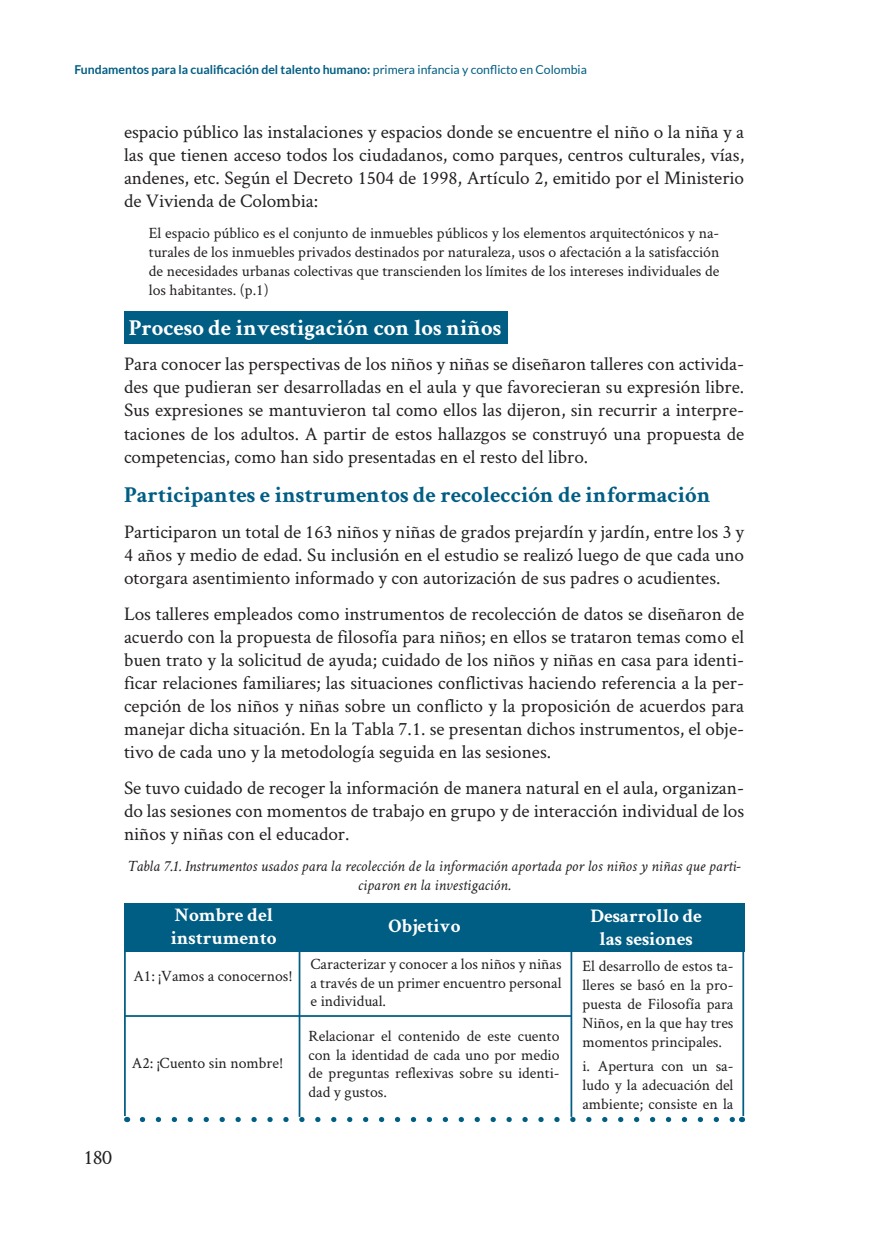
<style>
.page{position:relative;width:893px;height:1241px;background:#fff}
.page>*{position:absolute;margin:0;border:0;box-sizing:border-box;transform-origin:0 0}
.t1{font:700 22.75px "Crimson Text";color:#005d83}
.t2{font:700 22.75px "Crimson Text";color:#fff}
.t3{font:21px "Crimson Text";color:#231f20}
.t4{font:19.25px/23.1px "Crimson Text";color:#231f20;text-align:justify}
.t5{font:700 19.25px/23.1px "Crimson Text";color:#fff}
.t6{font:15.75px/18.9px "Crimson Text";color:#231f20;text-align:justify}
.t7{font:italic 15.75px/18.9px "Crimson Text";color:#231f20;text-align:center}
.t8{font:700 12.25px "Lato";color:#005d83}
.s1{font-weight:400}
</style>
<div class="page">
<div style="left:124px;top:311px;width:383px;height:33px;background:#005d83"></div>
<div style="left:124px;top:903px;width:620px;height:48px;background:#005d83"></div>
<hr style="left:742px;top:945px;width:2px;height:170px;background:#005d83">
<hr style="left:570px;top:946px;width:2px;height:170px;background:#005d83">
<hr style="left:299px;top:946px;width:1px;height:170px;background:#005d83">
<hr style="left:124px;top:946px;width:2px;height:169px;background:#005d83">
<hr style="left:124px;top:1014px;width:447px;height:2px;background:#005d83">
<svg style="left:142px;top:1116px;width:592px;height:5px"></svg>
<p class="t8" style="left:74px;top:63px;width:514px">Fundamentos para la cualificación del talento humano: <span class="s1">primera infancia y conflicto en Colombia</span></p>
<p class="t4" style="left:124px;top:119px;width:622px">espacio público las instalaciones y espacios donde se encuentre el niño o la niña y a las que tienen acceso todos los ciudadanos, como parques, centros culturales, vías, andenes, etc. Según el Decreto 1504 de 1998, Artículo 2, emitido por el Ministerio de Vivienda de Colombia:</p>
<p class="t6" style="left:149px;top:223px;width:572px">El espacio público es el conjunto de inmuebles públicos y los elementos arquitectónicos y na&shy;turales de los inmuebles privados destinados por naturaleza, usos o afectación a la satisfacción de necesidades urbanas colectivas que transcienden los límites de los intereses individuales de los habitantes. (p.1)</p>
<p class="t2" style="left:129px;top:313px;width:374px">Proceso de investigación con los niños</p>
<p class="t4" style="left:124px;top:352px;width:622px">Para conocer las perspectivas de los niños y niñas se diseñaron talleres con activida&shy;des que pudieran ser desarrolladas en el aula y que favorecieran su expresión libre.<br>Sus expresiones se mantuvieron tal como ellos las dijeron, sin recurrir a interpre&shy;taciones de los adultos. A partir de estos hallazgos se construyó una propuesta de competencias, como han sido presentadas en el resto del libro.</p>
<p class="t1" style="left:124px;top:481px;width:588px">Participantes e instrumentos de recolección de información</p>
<p class="t4" style="left:124px;top:519px;width:622px">Participaron un total de 163 niños y niñas de grados prejardín y jardín, entre los 3 y 4 años y medio de edad. Su inclusión en el estudio se realizó luego de que cada uno otorgara asentimiento informado y con autorización de sus padres o acudientes.</p>
<p class="t4" style="left:124px;top:601px;width:622px">Los talleres empleados como instrumentos de recolección de datos se diseñaron de acuerdo con la propuesta de filosofía para niños; en ellos se trataron temas como el buen trato y la solicitud de ayuda; cuidado de los niños y niñas en casa para identi&shy;ficar relaciones familiares; las situaciones conflictivas haciendo referencia a la per&shy;cepción de los niños y niñas sobre un conflicto y la proposición de acuerdos para manejar dicha situación. En la Tabla 7.1. se presentan dichos instrumentos, el obje&shy;tivo de cada uno y la metodología seguida en las sesiones.</p>
<p class="t4" style="left:124px;top:775px;width:622px">Se tuvo cuidado de recoger la información de manera natural en el aula, organizan&shy;do las sesiones con momentos de trabajo en grupo y de interacción individual de los niños y niñas con el educador.</p>
<p class="t7" style="left:127px;top:857px;width:615px">Tabla 7.1. Instrumentos usados para la recolección de la información aportada por los niños y niñas que parti&shy;ciparon en la investigación.</p>
<p class="t5" style="left:171px;top:902px;width:107px">Nombre del instrumento</p>
<p class="t5" style="left:388px;top:914px;width:74px">Objetivo</p>
<p class="t5" style="left:590px;top:903px;width:113px;text-align:center">Desarrollo de las sesiones</p>
<p class="t6" style="left:582px;top:956px;width:153px">El desarrollo de estos ta&shy;lleres se basó en la pro&shy;puesta de Filosofía para Niños, en la que hay tres momentos principales.</p>
<p class="t6" style="left:582px;top:1055px;width:153px">i. Apertura con un sa&shy;ludo y la adecuación del ambiente; consiste en la</p>
<p class="t6" style="left:311px;top:953px;width:253px">Caracterizar y conocer a los niños y niñas a través de un primer encuentro personal e individual.</p>
<p class="t6" style="left:133px;top:965px;width:161px">A1: ¡Vamos a conocernos!</p>
<p class="t6" style="left:309px;top:1025px;width:253px">Relacionar el contenido de este cuento con la identidad de cada uno por medio de preguntas reflexivas sobre su identi&shy;dad y gustos.</p>
<p class="t6" style="left:132px;top:1053px;width:153px">A2: ¡Cuento sin nombre!</p>
<p class="t3" style="left:83px;top:1142px;width:30px">180</p>
</div>
